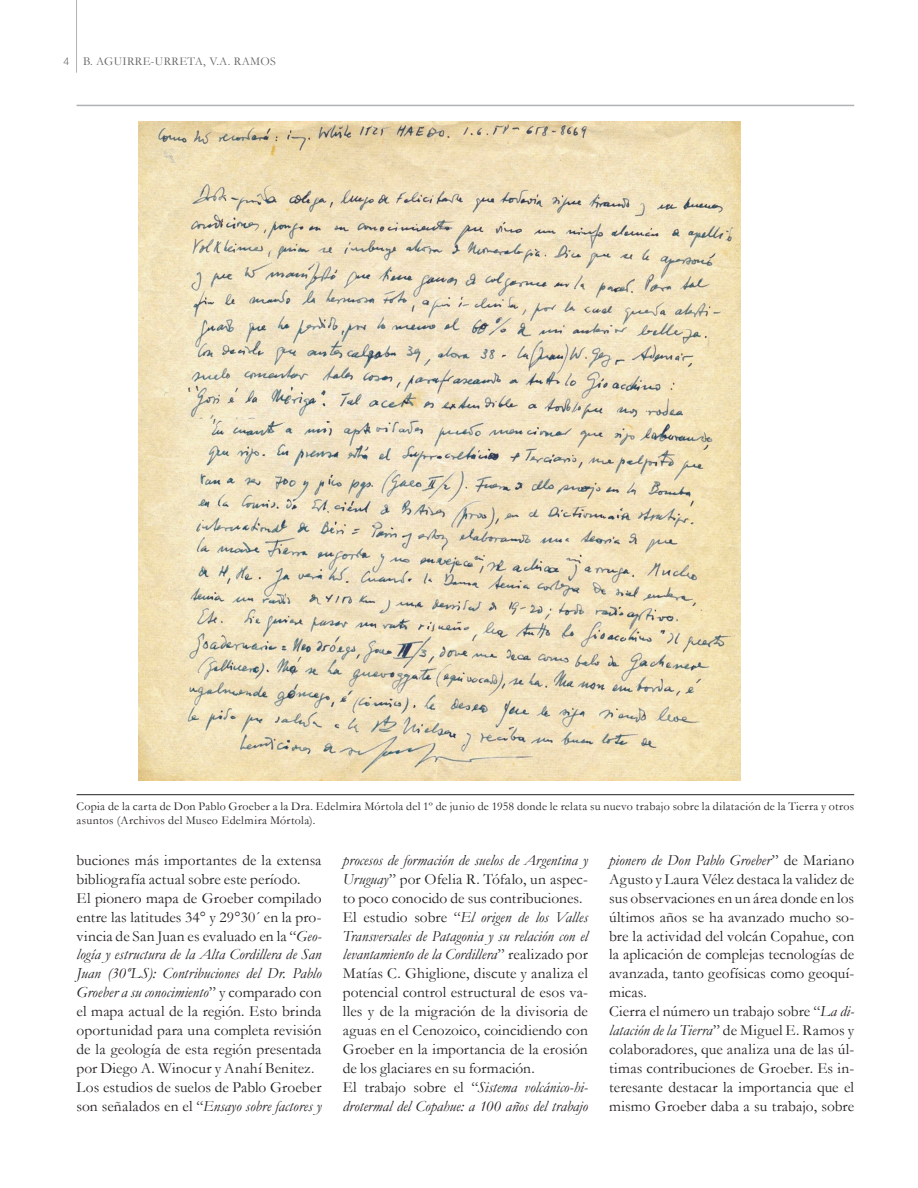
<style>
.page{position:relative;width:918px;height:1188px;background:#fff}
.page>*{position:absolute;margin:0;border:0;box-sizing:border-box;transform-origin:0 0}
.Texto_general{font:15.45px/18.9px "Garamond";letter-spacing:.005em;color:#231f20;text-align:justify}
.Texto_general-2{font:italic 15.45px/18.9px "Garamond";color:#231f20}
.Epígrafes{font:12px/14.4px "Garamond";letter-spacing:.02em;color:#231f20}
.t1{font:12px "Garamond";letter-spacing:.025em;color:#636366}
.s1{font-family:"Helvetica Neue";font-weight:100;font-size:10.5px;color:#231f20}
.s2{font-style:italic}
.s3{font-style:normal}
</style>
<div class="page">
<hr style="left:76px;top:0;width:1px;height:73px;background:#b2b3b7">
<img style="left:138px;top:122px;width:603px;height:659px">
<hr style="left:77px;top:105px;width:777px;height:1px;background:#b0b1b5">
<hr style="left:77px;top:794px;width:777px;height:1px;background:#231f20">
<p class="t1" style="left:63px;top:53px;width:214px"><span class="s1">4</span> B. AGUIRRE-URRETA, V.A. RAMOS</p>
<p class="Epígrafes" style="left:77px;top:798px;width:779px">Copia de la carta de Don Pablo Groeber a la Dra. Edelmira Mórtola del 1º de junio de 1958 donde le relata su nuevo trabajo sobre la dilatación de la Tierra y otros asuntos (Archivos del Museo Edelmira Mórtola).</p>
<p class="Texto_general" style="left:77px;top:850px;width:247px">buciones más importantes de la extensa bibliografía actual sobre este período.</p>
<p class="Texto_general" style="left:77px;top:888px;width:247px">El pionero mapa de Groeber compilado entre las latitudes 34° y 29°30´ en la pro&shy;vincia de San Juan es evaluado en la “<span class="s2">Geo&shy;logía y estructura de la Alta Cordillera de San Juan (30ºLS): Contribuciones del Dr. Pablo Groeber a su conocimiento</span>” y comparado con el mapa actual de la región. Esto brinda oportunidad para una completa revisión de la geología de esta región presentada por Diego A. Winocur y Anahí Benitez.</p>
<p class="Texto_general" style="left:77px;top:1077px;width:247px">Los estudios de suelos de Pablo Groeber son señalados en el “<span class="s2">Ensayo sobre factores y</span></p>
<p class="Texto_general" style="left:343px;top:850px;width:247px"><span class="s2">procesos de formación de suelos de Argentina y Uruguay</span>” por Ofelia R. Tófalo, un aspec&shy;to poco conocido de sus contribuciones.</p>
<p class="Texto_general" style="left:343px;top:907px;width:247px">El estudio sobre “<span class="s2">El origen de los Valles Transversales de Patagonia y su relación con el levantamiento de la Cordillera</span>” realizado por Matías C. Ghiglione, discute y analiza el potencial control estructural de esos va&shy;lles y de la migración de la divisoria de aguas en el Cenozoico, coincidiendo con Groeber en la importancia de la erosión de los glaciares en su formación.</p>
<p class="Texto_general-2" style="left:343px;top:1077px;width:247px"><span class="s3">El trabajo sobre el “</span>Sistema volcánico-hi&shy;drotermal del Copahue: a 100 años del trabajo</p>
<p class="Texto_general" style="left:609px;top:850px;width:247px"><span class="s2">pionero de Don Pablo Groeber</span>” de Mariano Agusto y Laura Vélez destaca la validez de sus observaciones en un área donde en los últimos años se ha avanzado mucho so&shy;bre la actividad del volcán Copahue, con la aplicación de complejas tecnologías de avanzada, tanto geofísicas como geoquí&shy;micas.</p>
<p class="Texto_general" style="left:609px;top:1002px;width:247px">Cierra el número un trabajo sobre “<span class="s2">La di&shy;latación de la Tierra</span>” de Miguel E. Ramos y colaboradores, que analiza una de las úl&shy;timas contribuciones de Groeber. Es in&shy;teresante destacar la importancia que el mismo Groeber daba a su trabajo, sobre</p>
</div>
